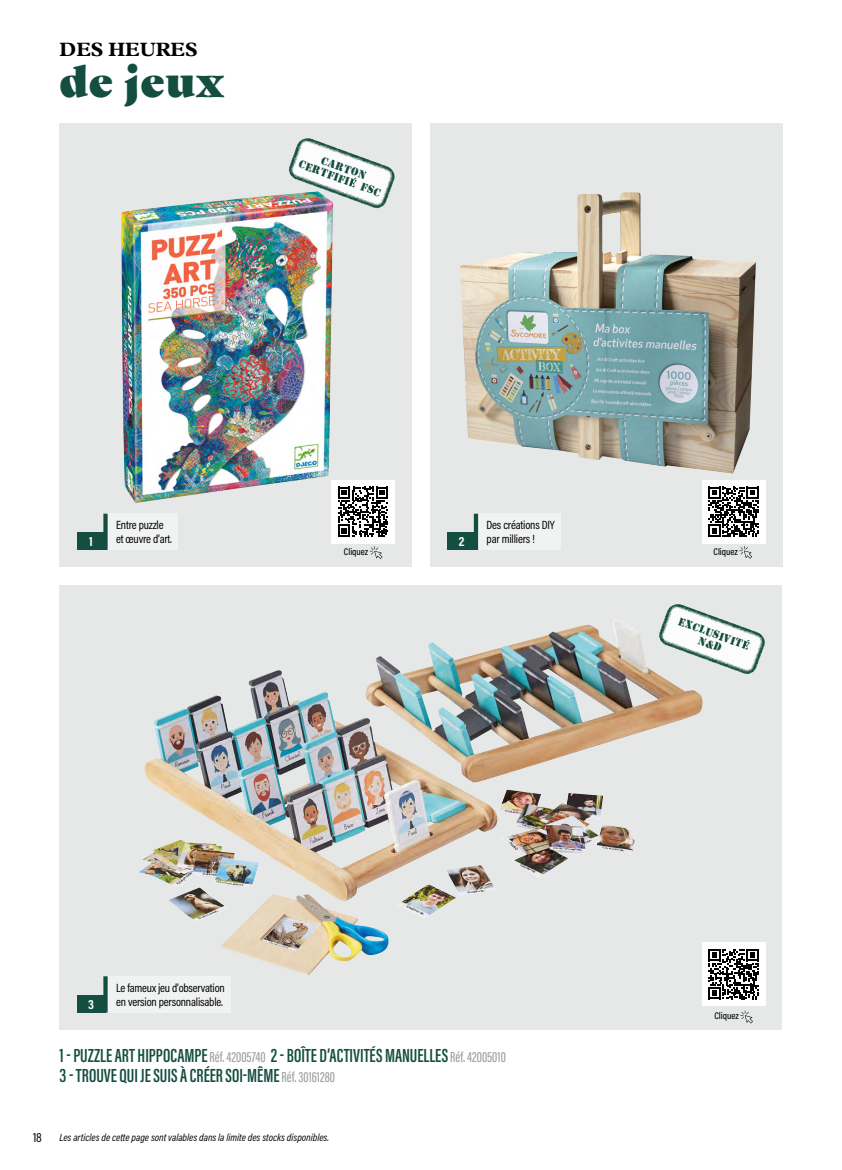
<style>
.page{position:relative;width:842px;height:1170px;background:#fff}
.page>*{position:absolute;margin:0;border:0;box-sizing:border-box;transform-origin:0 0}
._02-TITRE{font:42.15px "Gastromond";letter-spacing:.02em;color:#144e40}
._04-INTITULE_PRODUIT{font:600 19.5px/19.5px "Acumin Pro Extra Cond";color:#144e40}
._01-SUR_TITRE{font:700 19.2px "Plantin";color:#000}
._01-NUMERO{font:700 13.5px "Acumin Pro Cond";color:#fff}
.t1{font:13.5px "Acumin Pro Cond";color:#000}
.DESCRIPTIF_Produit{font:12px/13.5px "Acumin Pro Cond";letter-spacing:-.015em;color:#000}
.t2{font:700 11.55px/11.1px "Top Secret Without Lines";color:#144e40}
.t3{font:italic 10.5px "Acumin Pro Cond";color:#000}
._01-SUR_TITRE-2{font:500 9.75px "Acumin Pro Cond";color:#000}
.s1{font-weight:500;font-size:15px;color:#9d9d9c}
</style>
<div class="page">
<div style="left:60px;top:585px;width:722px;height:444px;background:#e5e8e7"></div>
<img style="left:144px;top:622px;width:559px;height:280px">
<div style="left:60px;top:123px;width:352px;height:444px;background:#e5e8e7"></div>
<img style="left:121px;top:194px;width:212px;height:309px">
<div style="left:430px;top:123px;width:352px;height:444px;background:#e5e8e7"></div>
<img style="left:460px;top:192px;width:296px;height:281px">
<div style="left:77px;top:532px;width:29px;height:18px;background:#144e40"></div>
<div style="left:77px;top:994px;width:29px;height:18px;background:#144e40"></div>
<div style="left:447px;top:532px;width:29px;height:18px;background:#144e40"></div>
<div style="left:331px;top:479px;width:64px;height:64px;background:#fff"></div>
<svg style="left:338px;top:486px;width:50px;height:50px"></svg>
<div style="left:702px;top:479px;width:63px;height:64px;background:#fff"></div>
<svg style="left:708px;top:486px;width:50px;height:50px"></svg>
<svg style="left:739px;top:546px;width:13px;height:12px"></svg>
<svg style="left:370px;top:546px;width:12px;height:13px"></svg>
<div style="left:702px;top:942px;width:63px;height:64px;background:#fff"></div>
<svg style="left:708px;top:949px;width:50px;height:50px"></svg>
<svg style="left:740px;top:1010px;width:13px;height:13px"></svg>
<img style="left:657px;top:604px;width:108px;height:71px">
<svg style="left:742px;top:640px;width:8px;height:9px"></svg>
<img style="left:287px;top:138px;width:108px;height:72px">
<svg style="left:349px;top:178px;width:8px;height:9px"></svg>
<div style="left:108px;top:976px;width:123px;height:36px;background:#f1f3f2"></div>
<div style="left:103px;top:976px;width:5px;height:36px;background:#144e40"></div>
<div style="left:108px;top:513px;width:70px;height:37px;background:#f1f3f2"></div>
<div style="left:103px;top:513px;width:5px;height:37px;background:#144e40"></div>
<div style="left:478px;top:513px;width:83px;height:37px;background:#f1f3f2"></div>
<hr style="left:474px;top:513px;width:4px;height:37px;background:#144e40">
<p class="_01-SUR_TITRE" style="left:60px;top:38px;width:140px">DES HEURES</p>
<p class="_02-TITRE" style="left:60px;top:48px;width:166px">de jeux</p>
<p class="t2" style="left:367px;top:170px;width:22px;text-indent:-47px;rotate:20deg">carton fsc</p>
<p class="t2" style="left:301px;top:158px;width:55px;rotate:20deg">certfifi</p>
<p class="_01-NUMERO" style="left:89px;top:532px;width:5px">1</p>
<p class="DESCRIPTIF_Produit" style="left:116px;top:518px;width:57px">Entre puzzle et œuvre d’art.</p>
<p class="DESCRIPTIF_Produit" style="left:487px;top:518px;width:70px">Des créations DIY par milliers !</p>
<p class="_01-NUMERO" style="left:459px;top:532px;width:7px">2</p>
<p class="_01-SUR_TITRE-2" style="left:344px;top:545px;width:26px">Cliquez</p>
<p class="_01-SUR_TITRE-2" style="left:713px;top:545px;width:26px">Cliquez</p>
<p class="t2" style="left:705px;top:624px;width:44px;text-indent:-25px;rotate:20deg">exclusivit<br>N&amp;D</p>
<p class="_01-NUMERO" style="left:88px;top:994px;width:7px">3</p>
<p class="DESCRIPTIF_Produit" style="left:116px;top:980px;width:110px">Le fameux jeu d’observation en version personnalisable.</p>
<p class="_01-SUR_TITRE-2" style="left:714px;top:1009px;width:26px">Cliquez</p>
<p class="_04-INTITULE_PRODUIT" style="left:60px;top:1045px;width:448px">1 - PUZZLE ART HIPPOCAMPE <span class="s1">Réf. 42005740</span> 2 - BOÎTE D’ACTIVITÉS MANUELLES <span class="s1">Réf. 42005010<br></span>3 - TROUVE QUI JE SUIS À CRÉER SOI-MÊME <span class="s1">Réf. 30161280</span></p>
<p class="t1" style="left:33px;top:1128px;width:10px">18</p>
<p class="t3" style="left:60px;top:1130px;width:271px">Les articles de cette page sont valables dans la limite des stocks disponibles.</p>
</div>
